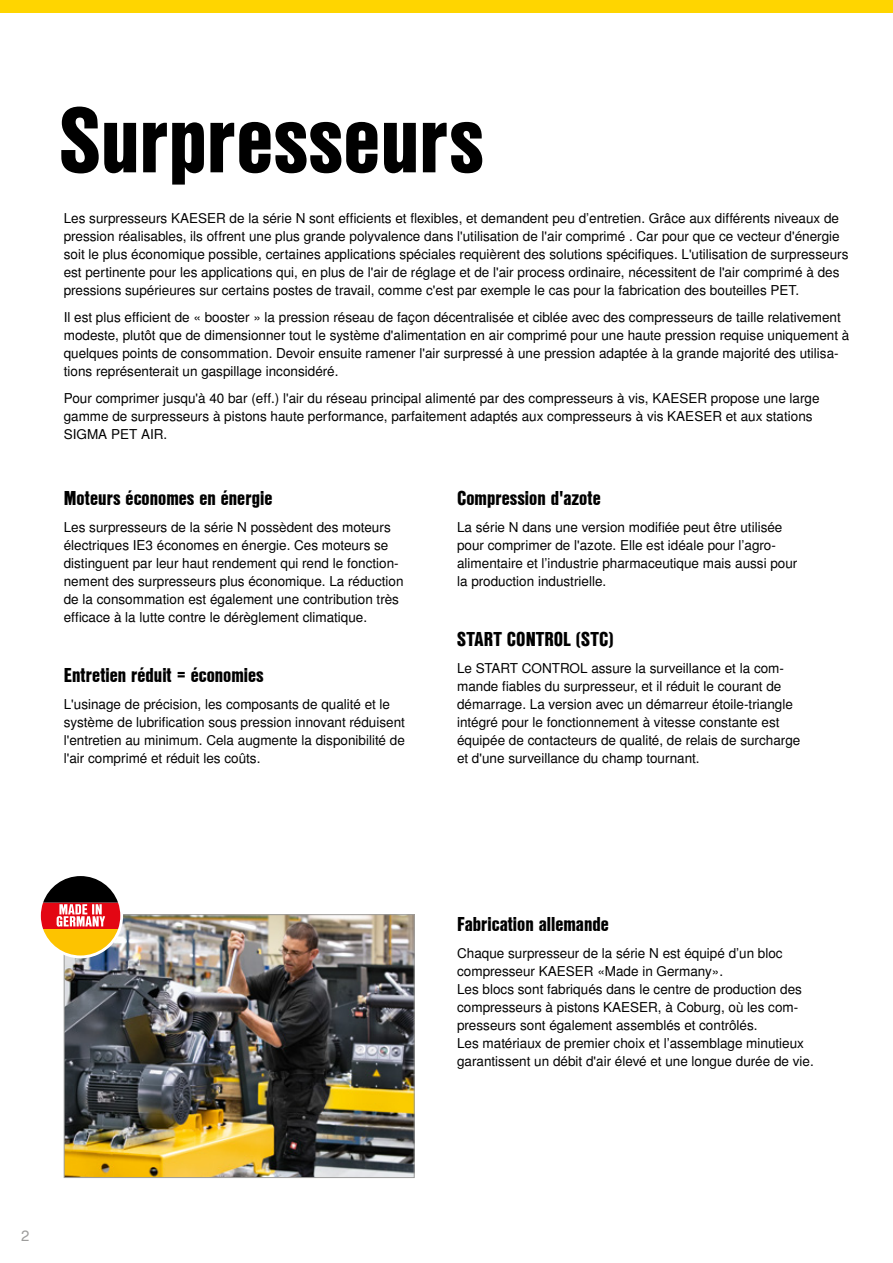
<style>
.page{position:relative;width:893px;height:1263px;background:#fff}
.page>*{position:absolute;margin:0;border:0;box-sizing:border-box;transform-origin:0 0}
.t1{font:90px "Nimbus San L Bla Con";color:#000}
.t2{font:19.5px "Nimbus San L Bla Con";color:#000}
.t3{font:15px "Nimbus San L";color:#9d9d9c}
.t4{font:13.5px/18px "Nimbus San L";color:#000}
</style>
<div class="page">
<img style="left:66px;top:916px;width:347px;height:260px">
<div style="left:64px;top:914px;width:351px;height:264px;border:1px solid #9d9d9c"></div>
<div style="left:0;top:0;width:893px;height:13px;background:#ffd500"></div>
<svg style="left:40px;top:876px;width:83px;height:82px"></svg>
<h1 class="t1" style="left:60px;top:72px;width:426px">Surpresseurs</h1>
<p class="t4" style="left:64px;top:210px;width:786px">Les surpresseurs KAESER de la série N sont efficients et flexibles, et demandent peu d’entretien. Grâce aux différents niveaux de pression réalisables, ils offrent une plus grande polyvalence dans l'utilisation de l'air comprimé . Car pour que ce vecteur d'énergie soit le plus économique possible, certaines applications spéciales requièrent des solutions spécifiques. L'utilisation de surpresseurs est pertinente pour les applications qui, en plus de l'air de réglage et de l'air process ordinaire, nécessitent de l'air comprimé à des pressions supérieures sur certains postes de travail, comme c'est par exemple le cas pour la fabrication des bouteilles PET.</p>
<p class="t4" style="left:64px;top:309px;width:787px">Il est plus efficient de « booster » la pression réseau de façon décentralisée et ciblée avec des compresseurs de taille relativement modeste, plutôt que de dimensionner tout le système d'alimentation en air comprimé pour une haute pression requise uniquement à quelques points de consommation. Devoir ensuite ramener l'air surpressé à une pression adaptée à la grande majorité des utilisa&shy;tions représenterait un gaspillage inconsidéré.</p>
<p class="t4" style="left:64px;top:390px;width:757px">Pour comprimer jusqu'à 40 bar (eff.) l'air du réseau principal alimenté par des compresseurs à vis, KAESER propose une large gamme de surpresseurs à pistons haute performance, parfaitement adaptés aux compresseurs à vis KAESER et aux stations<br>SIGMA PET AIR.</p>
<h2 class="t2" style="left:64px;top:484px;width:210px">Moteurs économes en énergie</h2>
<p class="t4" style="left:64px;top:519px;width:341px">Les surpresseurs de la série N possèdent des moteurs électriques IE3 économes en énergie. Ces moteurs se distinguent par leur haut rendement qui rend le fonction&shy;nement des surpresseurs plus économique. La réduction de la consommation est également une contribution très efficace à la lutte contre le dérèglement climatique.</p>
<h2 class="t2" style="left:64px;top:661px;width:201px">Entretien réduit = économies</h2>
<p class="t4" style="left:64px;top:696px;width:343px">L'usinage de précision, les composants de qualité et le système de lubrification sous pression innovant réduisent l'entretien au minimum. Cela augmente la disponibilité de l'air comprimé et réduit les coûts.</p>
<h2 class="t2" style="left:457px;top:484px;width:145px">Compression d'azote</h2>
<p class="t4" style="left:457px;top:519px;width:342px">La série N dans une version modifiée peut être utilisée pour comprimer de l'azote. Elle est idéale pour l’agro&shy;alimentaire et l’industrie pharmaceutique mais aussi pour la production industrielle.</p>
<h2 class="t2" style="left:457px;top:625px;width:158px">START CONTROL (STC)</h2>
<p class="t4" style="left:457px;top:660px;width:345px">Le START CONTROL assure la surveillance et la com&shy;mande fiables du surpresseur, et il réduit le courant de démarrage. La version avec un démarreur étoile-triangle intégré pour le fonctionnement à vitesse constante est équipée de contacteurs de qualité, de relais de surcharge et d'une surveillance du champ tournant.</p>
<h2 class="t2" style="left:457px;top:910px;width:153px">Fabrication allemande</h2>
<p class="t4" style="left:457px;top:945px;width:358px">Chaque surpresseur de la série N est équipé d’un bloc compresseur KAESER «Made in Germany».<br>Les blocs sont fabriqués dans le centre de production des compresseurs à pistons KAESER, à Coburg, où les com&shy;presseurs sont également assemblés et contrôlés.<br>Les matériaux de premier choix et l’assemblage minutieux garantissent un débit d'air élevé et une longue durée de vie.</p>
<p class="t3" style="left:21px;top:1226px;width:10px">2</p>
</div>
